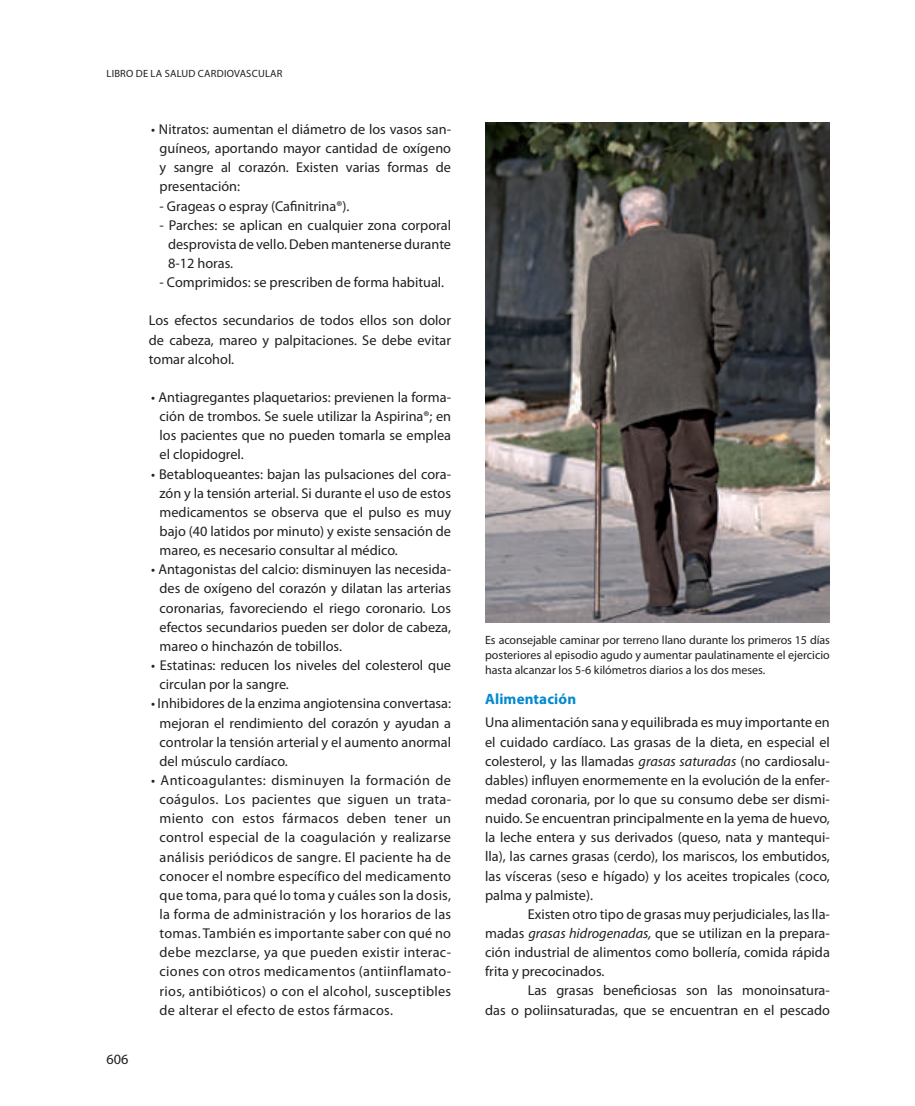
<style>
.page{position:relative;width:915px;height:1106px;background:#fff}
.page>*{position:absolute;margin:0;border:0;box-sizing:border-box;transform-origin:0 0}
.t1{font:700 15px "Myriad Pro";letter-spacing:.01em;color:#0089cf}
.t2{font:14.25px/19.2px "Myriad Pro";color:#231f20;text-align:justify}
.t3{font:12px/15px "Myriad Pro";color:#231f20;text-align:justify}
.t4{font:10.5px "Myriad Pro";letter-spacing:.02em;color:#231f20}
.s1{font-style:italic}
</style>
<div class="page">
<img style="left:485px;top:123px;width:344px;height:499px">
<p class="t4" style="left:106px;top:67px;width:135px">libro de la saludcardiovasc</p>
<p class="t4" style="left:258px;top:67px;width:26px">ular</p>
<p class="t2" style="left:106px;top:1049px;width:23px">606</p>
<p class="t2" style="left:159px;top:120px;width:293px;text-indent:-9px">• Nitratos: aumentan el diámetro de los vasos san&shy;guíneos, aportando mayor cantidad de oxígeno y sangre al corazón. Existen varias formas de presentación:</p>
<p class="t2" style="left:159px;top:196px;width:191px">- Grageas o espray (Cafinitrina®).</p>
<p class="t2" style="left:168px;top:216px;width:284px;text-indent:-9px">- Parches: se aplican en cualquier zona corporal desprovista de vello. Deben mantenerse durante 8-12 horas.</p>
<p class="t2" style="left:159px;top:273px;width:286px">- Comprimidos: se prescriben de forma habitual.</p>
<p class="t2" style="left:149px;top:311px;width:303px">Los efectos secundarios de todos ellos son dolor de cabeza, mareo y palpitaciones. Se debe evitar tomar alcohol.</p>
<p class="t2" style="left:159px;top:388px;width:293px;text-indent:-9px">• Antiagregantes plaquetarios: previenen la forma&shy;ción de trombos. Se suele utilizar la Aspirina®; en los pacientes que no pueden tomarla se emplea el clopidogrel.</p>
<p class="t2" style="left:159px;top:464px;width:293px;text-indent:-9px">• Betabloqueantes: bajan las pulsaciones del cora&shy;zón y la tensión arterial. Si durante el uso de estos medicamentos se observa que el pulso es muy bajo (40 latidos por minuto) y existe sensación de mareo, es necesario consultar al médico.</p>
<p class="t2" style="left:159px;top:560px;width:293px;text-indent:-9px">• Antagonistas del calcio: disminuyen las necesida&shy;des de oxígeno del corazón y dilatan las arterias coronarias, favoreciendo el riego coronario. Los efectos secundarios pueden ser dolor de cabeza, mareo o hinchazón de tobillos.</p>
<p class="t2" style="left:159px;top:656px;width:293px;text-indent:-9px">• Estatinas: reducen los niveles del colesterol que circulan por la sangre.</p>
<p class="t2" style="left:159px;top:694px;width:293px;text-indent:-9px">• Inhibidores de la enzima angiotensina convertasa: mejoran el rendimiento del corazón y ayudan a controlar la tensión arterial y el aumento anormal del músculo cardíaco.</p>
<p class="t2" style="left:159px;top:771px;width:293px;text-indent:-9px">• Anticoagulantes: disminuyen la formación de coágulos. Los pacientes que siguen un trata&shy;miento con estos fármacos deben tener un control especial de la coagulación y realizarse análisis periódicos de sangre. El paciente ha de conocer el nombre específico del medicamento que toma, para qué lo toma y cuáles son la dosis, la forma de administración y los horarios de las tomas. También es importante saber con qué no debe mezclarse, ya que pueden existir interac&shy;ciones con otros medicamentos (antiinflamato&shy;rios, antibióticos) o con el alcohol, susceptibles de alterar el efecto de estos fármacos.</p>
<p class="t3" style="left:485px;top:632px;width:346px">Es aconsejable caminar por terreno llano durante los primeros 15 días posteriores al episodio agudo y aumentar paulatinamente el ejercicio hasta alcanzar los 5-6 kilómetros diarios a los dos meses.</p>
<p class="t1" style="left:485px;top:690px;width:92px">Alimentación</p>
<p class="t2" style="left:485px;top:713px;width:346px">Una alimentación sana y equilibrada es muy importante en el cuidado cardíaco. Las grasas de la dieta, en especial el colesterol, y las llamadas <span class="s1">grasas saturadas</span> (no cardiosalu&shy;dables) influyen enormemente en la evolución de la enfer&shy;medad coronaria, por lo que su consumo debe ser dismi&shy;nuido. Se encuentran principalmente en la yema de huevo, la leche entera y sus derivados (queso, nata y mantequi&shy;lla), las carnes grasas (cerdo), los mariscos, los embutidos, las vísceras (seso e hígado) y los aceites tropicales (coco, palma y palmiste).</p>
<p class="t2" style="left:485px;top:904px;width:346px;text-indent:43px">Existen otro tipo de grasas muy perjudiciales, las lla&shy;madas <span class="s1">grasas hidrogenadas,</span> que se utilizan en la prepara&shy;ción industrial de alimentos como bollería, comida rápida frita y precocinados.</p>
<p class="t2" style="left:485px;top:981px;width:346px;text-align:right">Las grasas beneficiosas son las monoinsatura-<br>das o poliinsaturadas, que se encuentran en el pescado</p>
</div>
